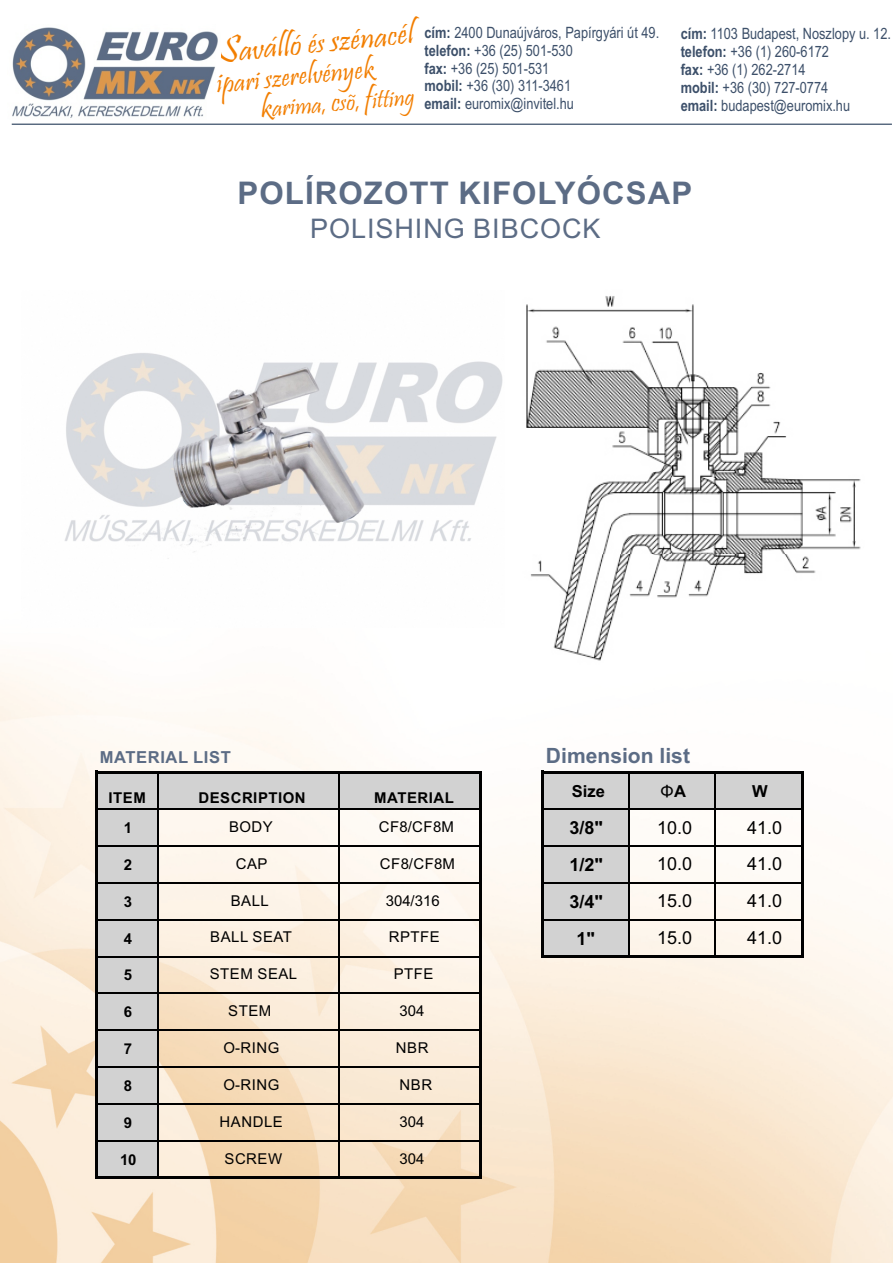
<style>
.page{position:relative;width:893px;height:1263px;background:#fff}
.page>*{position:absolute;margin:0;border:0;box-sizing:border-box;transform-origin:0 0}
.t1{font:31.8px "Pristina";color:#f27e00;scale:1.06 1}
.t2{font:700 31.2px "Arial";letter-spacing:.035em;color:#5c6c85}
.t3{font:28.35px "Pristina";color:#f27e00}
.t4{font:27px "Arial";letter-spacing:.035em;color:#5c6c85}
.t5{font:25.65px "Pristina";color:#f27e00}
.t6{font:700 21px "Arial";color:#5c6c85}
.t7{font:18px "Arial";color:#000}
.t8{font:700 18px "Arial";color:#000}
.t9{font:700 16.5px "Arial";letter-spacing:.035em;color:#5c6c85}
.t10{font:700 16.5px "Arial";color:#000}
.t11{font:16.5px "Arial";color:#000}
.t12{font:15.6px/17.9px "Arial Narrow";color:#3d506a}
.t13{font:15px "Arial";letter-spacing:.035em;color:#000}
.t14{font:700 15px "Arial";letter-spacing:.035em;color:#000}
.s1{font-size:37.5px}
.s2{font-size:30px}
.s3{font-size:34.5px}
.s4{font-weight:700}
</style>
<div class="page">
<img style="left:1px;top:123px;width:892px;height:1140px">
<img style="left:21px;top:291px;width:484px;height:337px">
<hr style="left:12px;top:124px;width:879px;height:1px;background:#3d506a">
<img style="left:12px;top:27px;width:206px;height:91px">
<img style="left:505px;top:289px;width:359px;height:382px">
<div style="left:96px;top:772px;width:384px;height:37px;background:#d2d2d2"></div>
<div style="left:542px;top:772px;width:260px;height:37px;background:#d2d2d2"></div>
<div style="left:96px;top:809px;width:62px;height:148px;background:#d2d2d2"></div>
<div style="left:542px;top:809px;width:87px;height:148px;background:#d2d2d2"></div>
<div style="left:96px;top:957px;width:62px;height:221px;background:#d2d2d2"></div>
<hr style="left:98px;top:771px;width:383px;height:2px;background:#000">
<hr style="left:98px;top:808px;width:381px;height:2px;background:#000">
<hr style="left:98px;top:845px;width:381px;height:2px;background:#000">
<hr style="left:98px;top:882px;width:381px;height:1px;background:#000">
<hr style="left:98px;top:919px;width:381px;height:1px;background:#000">
<hr style="left:98px;top:956px;width:381px;height:1px;background:#000">
<hr style="left:95px;top:771px;width:3px;height:408px;background:#000">
<hr style="left:157px;top:773px;width:2px;height:403px;background:#000">
<hr style="left:339px;top:773px;width:1px;height:403px;background:#000">
<hr style="left:479px;top:773px;width:2px;height:406px;background:#000">
<hr style="left:540px;top:771px;width:3px;height:187px;background:#000">
<hr style="left:628px;top:773px;width:1px;height:182px;background:#000">
<hr style="left:714px;top:773px;width:2px;height:182px;background:#000">
<hr style="left:800px;top:773px;width:3px;height:185px;background:#000">
<hr style="left:543px;top:771px;width:260px;height:2px;background:#000">
<hr style="left:543px;top:808px;width:257px;height:2px;background:#000">
<hr style="left:543px;top:845px;width:257px;height:2px;background:#000">
<hr style="left:543px;top:882px;width:257px;height:1px;background:#000">
<hr style="left:543px;top:919px;width:257px;height:1px;background:#000">
<hr style="left:543px;top:955px;width:260px;height:3px;background:#000">
<hr style="left:98px;top:993px;width:381px;height:1px;background:#000">
<hr style="left:98px;top:1030px;width:381px;height:1px;background:#000">
<hr style="left:98px;top:1066px;width:381px;height:2px;background:#000">
<hr style="left:98px;top:1103px;width:381px;height:2px;background:#000">
<hr style="left:98px;top:1140px;width:381px;height:2px;background:#000">
<hr style="left:98px;top:1176px;width:383px;height:3px;background:#000">
<h1 class="t1" style="left:216px;top:37px;width:187px;rotate:-6deg"><span class="s1">S</span>aválló <span class="s2">és</span> <span class="s3">s</span>zénacél</h1>
<p class="t12" style="left:424px;top:25px;width:236px"><span class="s4">cím:</span> 2400 Dunaújváros, Papírgyári út 49. <span class="s4">telefon:</span> +36 (25) 501-530<br><span class="s4">fax:</span> +36 (25) 501-531<br><span class="s4">mobil:</span> +36 (30) 311-3461<br><span class="s4">email:</span> euromix@invitel.hu</p>
<p class="t12" style="left:680px;top:26px;width:212px"><span class="s4">cím:</span> 1103 Budapest, Noszlopy u. 12. <span class="s4">telefon:</span> +36 (1) 260-6172<br><span class="s4">fax:</span> +36 (1) 262-2714<br><span class="s4">mobil:</span> +36 (30) 727-0774<br><span class="s4">email:</span> budapest@euromix.hu</p>
<h3 class="t3" style="left:215px;top:70px;width:160px;rotate:-6deg"><span class="s2">i</span>pari <span class="s2">s</span>zerelvények</h3>
<h3 class="t5" style="left:259px;top:97px;width:156px;rotate:-5deg"><span class="s2">k</span>arima, <span class="s2">c</span>sõ, <span class="s2">f</span>itting</h3>
<h2 class="t2" style="left:237px;top:181px;width:456px">POLÍROZOTT KIFOLYÓCSAP</h2>
<h3 class="t4" style="left:310px;top:219px;width:292px">POLISHING BIBCOCK</h3>
<p class="t9" style="left:100px;top:751px;width:132px">MATERIAL LIST</p>
<h3 class="t6" style="left:546px;top:748px;width:145px">Dimension list</h3>
<p class="t14" style="left:109px;top:792px;width:39px">ITEM</p>
<p class="t14" style="left:198px;top:792px;width:109px">DESCRIPTION</p>
<p class="t14" style="left:374px;top:792px;width:81px">MATERIAL</p>
<p class="t10" style="left:571px;top:784px;width:35px">Size</p>
<p class="t11" style="left:660px;top:784px;width:27px">Φ<span class="s4">A</span></p>
<p class="t10" style="left:752px;top:784px;width:17px">W</p>
<p class="t14" style="left:124px;top:822px;width:10px">1</p>
<p class="t8" style="left:569px;top:821px;width:35px">3/8"</p>
<p class="t7" style="left:657px;top:820px;width:37px">10.0</p>
<p class="t7" style="left:747px;top:820px;width:37px">41.0</p>
<p class="t14" style="left:124px;top:859px;width:10px">2</p>
<p class="t8" style="left:569px;top:858px;width:35px">1/2"</p>
<p class="t7" style="left:657px;top:857px;width:37px">10.0</p>
<p class="t7" style="left:747px;top:857px;width:37px">41.0</p>
<p class="t14" style="left:124px;top:896px;width:10px">3</p>
<p class="t8" style="left:569px;top:895px;width:35px">3/4"</p>
<p class="t7" style="left:657px;top:894px;width:37px">15.0</p>
<p class="t7" style="left:747px;top:894px;width:37px">41.0</p>
<p class="t14" style="left:124px;top:933px;width:10px">4</p>
<p class="t8" style="left:576px;top:932px;width:20px">1"</p>
<p class="t7" style="left:657px;top:931px;width:37px">15.0</p>
<p class="t7" style="left:747px;top:931px;width:37px">41.0</p>
<p class="t14" style="left:124px;top:970px;width:10px">5</p>
<p class="t14" style="left:124px;top:1006px;width:10px">6</p>
<p class="t14" style="left:124px;top:1043px;width:10px">7</p>
<p class="t14" style="left:124px;top:1080px;width:10px">8</p>
<p class="t14" style="left:124px;top:1117px;width:10px">9</p>
<p class="t14" style="left:120px;top:1154px;width:18px">10</p>
<p class="t13" style="left:229px;top:821px;width:45px">BODY</p>
<p class="t13" style="left:379px;top:821px;width:76px">CF8/CF8M</p>
<p class="t13" style="left:236px;top:858px;width:33px">CAP</p>
<p class="t13" style="left:380px;top:858px;width:76px">CF8/CF8M</p>
<p class="t13" style="left:231px;top:895px;width:40px">BALL</p>
<p class="t13" style="left:385px;top:895px;width:55px">304/316</p>
<p class="t13" style="left:210px;top:932px;width:83px">BALL SEAT</p>
<p class="t13" style="left:388px;top:932px;width:53px">RPTFE</p>
<p class="t13" style="left:210px;top:968px;width:89px">STEM SEAL</p>
<p class="t13" style="left:394px;top:968px;width:41px">PTFE</p>
<p class="t13" style="left:399px;top:1005px;width:26px">304</p>
<p class="t13" style="left:228px;top:1005px;width:45px">STEM</p>
<p class="t13" style="left:223px;top:1042px;width:57px">O-RING</p>
<p class="t13" style="left:223px;top:1079px;width:57px">O-RING</p>
<p class="t13" style="left:399px;top:1079px;width:34px">NBR</p>
<p class="t13" style="left:220px;top:1116px;width:65px">HANDLE</p>
<p class="t13" style="left:396px;top:1042px;width:34px">NBR</p>
<p class="t13" style="left:399px;top:1116px;width:26px">304</p>
<p class="t13" style="left:224px;top:1153px;width:59px">SCREW</p>
<p class="t13" style="left:399px;top:1153px;width:26px">304</p>
</div>
